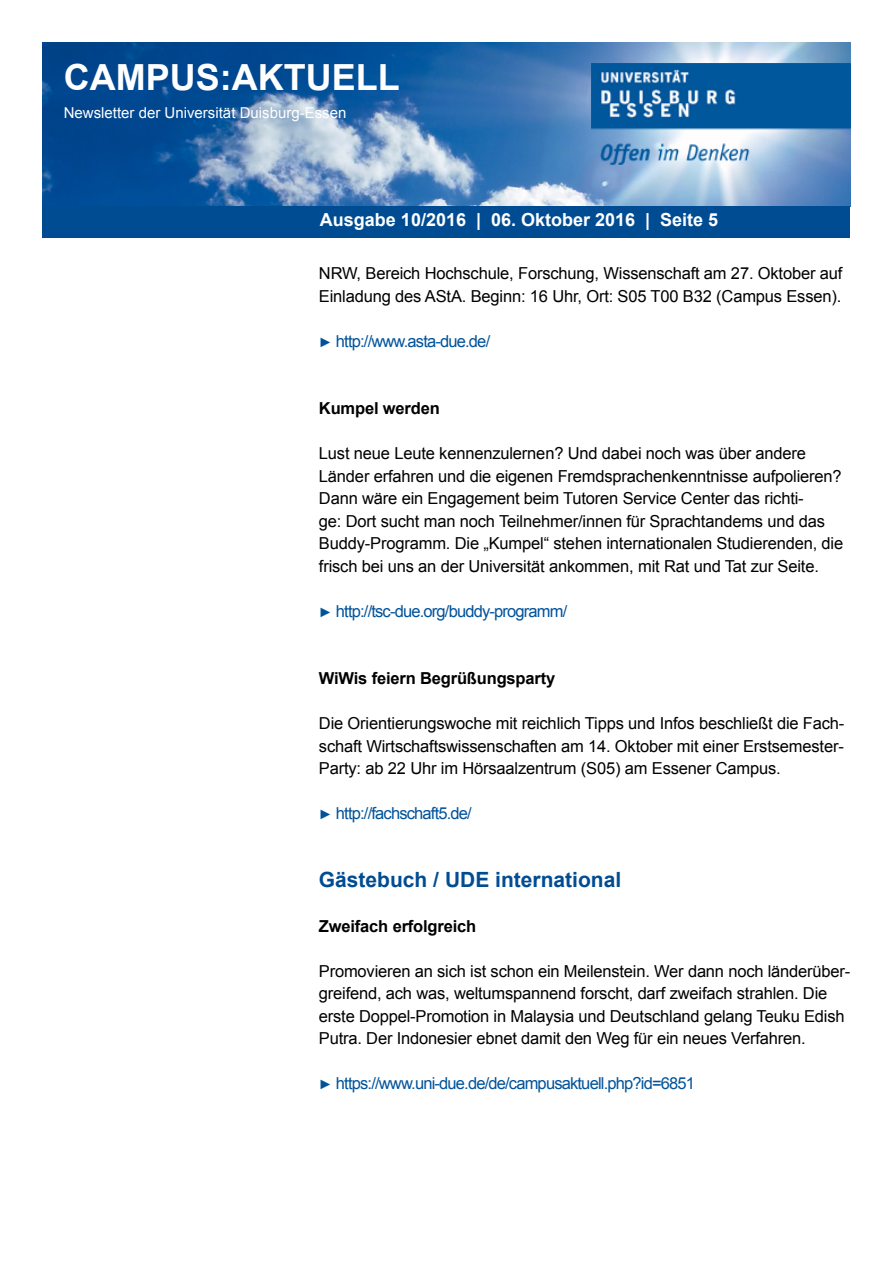
<style>
.page{position:relative;width:893px;height:1263px;background:#fff}
.page>*{position:absolute;margin:0;border:0;box-sizing:border-box;transform-origin:0 0}
.t1{font:700 36px "Arial";color:#fff}
.t2{font:700 21px "Arial";color:#004c93}
.t3{font:700 18px "Arial";color:#fff}
.t4{font:16.5px/22.5px "Arial";letter-spacing:-.01em;color:#000}
.t5{font:16.5px "Arial";letter-spacing:-.05em;color:#00539b}
.t6{font:700 16.5px "Arial";letter-spacing:-.01em;color:#000}
.t7{font:15px "Arial";color:#fff}
.s1{font-size:13.5px}
</style>
<div class="page">
<img style="left:43px;top:43px;width:807px;height:163px">
<img style="left:591px;top:64px;width:259px;height:100px">
<div style="left:43px;top:206px;width:807px;height:32px;background:#004c93"></div>
<h1 class="t1" style="left:64px;top:53px;width:337px">CAMPUS:AKTUELL</h1>
<p class="t7" style="left:64px;top:103px;width:284px">Newsletter der Universität Duisburg-Essen</p>
<p class="t3" style="left:320px;top:208px;width:400px">Ausgabe 10/2016 | 06. Oktober 2016 | Seite 5</p>
<p class="t4" style="left:319px;top:262px;width:525px">NRW, Bereich Hochschule, Forschung, Wissenschaft am 27. Oktober auf<br>Einladung des AStA. Beginn: 16 Uhr, Ort: S05 T00 B32 (Campus Essen).</p>
<p class="t5" style="left:319px;top:330px;width:173px"><span class="s1">►</span> http://www.asta-due.de/</p>
<p class="t6" style="left:319px;top:397px;width:122px">Kumpel werden</p>
<p class="t4" style="left:319px;top:442px;width:526px">Lust neue Leute kennenzulernen? Und dabei noch was über andere Länder erfahren und die eigenen Fremdsprachenkenntnisse aufpolieren?<br>Dann wäre ein Engagement beim Tutoren Service Center das richti-<br>ge: Dort sucht man noch Teilnehmer/innen für Sprachtandems und das Buddy-Programm. Die „Kumpel“ stehen internationalen Studierenden, die frisch bei uns an der Universität ankommen, mit Rat und Tat zur Seite.</p>
<p class="t5" style="left:319px;top:600px;width:250px"><span class="s1">►</span> http://tsc-due.org/buddy-programm/</p>
<p class="t6" style="left:319px;top:667px;width:238px">WiWis feiern Begrüßungsparty</p>
<p class="t4" style="left:319px;top:712px;width:527px;text-align:justify">Die Orientierungswoche mit reichlich Tipps und Infos beschließt die Fach&shy;schaft Wirtschaftswissenschaften am 14. Oktober mit einer Erstsemester-Party: ab 22 Uhr im Hörsaalzentrum (S05) am Essener Campus.</p>
<p class="t5" style="left:319px;top:802px;width:154px"><span class="s1">►</span> http://fachschaft5.de/</p>
<p class="t2" style="left:319px;top:865px;width:304px">Gästebuch / UDE international</p>
<p class="t6" style="left:319px;top:915px;width:159px">Zweifach erfolgreich</p>
<p class="t4" style="left:319px;top:960px;width:533px">Promovieren an sich ist schon ein Meilenstein. Wer dann noch länderüber&shy;greifend, ach was, weltumspannend forscht, darf zweifach strahlen. Die erste Doppel-Promotion in Malaysia und Deutschland gelang Teuku Edish Putra. Der Indonesier ebnet damit den Weg für ein neues Verfahren.</p>
<p class="t5" style="left:319px;top:1072px;width:378px"><span class="s1">►</span> https://www.uni-due.de/de/campusaktuell.php?id=6851</p>
</div>
